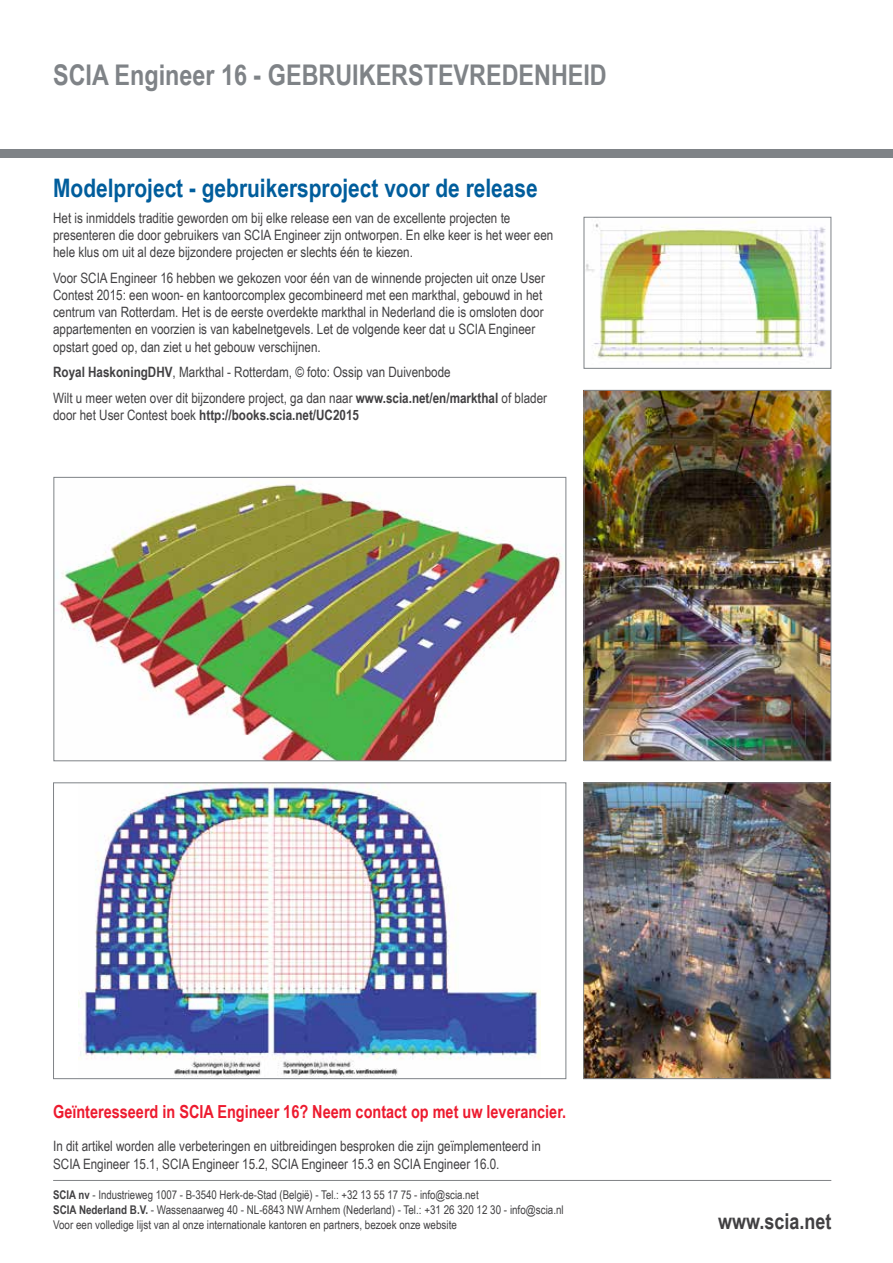
<style>
.page{position:relative;width:893px;height:1263px;background:#fff}
.page>*{position:absolute;margin:0;border:0;box-sizing:border-box;transform-origin:0 0}
.t1{font:700 28.5px "Arial Narrow";color:#7f8387}
.t2{font:700 25.5px "Arial Narrow";color:#005d9c}
.t3{font:700 21.9px "Arial Narrow";color:#414042}
.t4{font:700 18px "Arial Narrow";color:#ed1b2f}
.t5{font:14.25px/17.2px "Arial Narrow";color:#414042}
.t6{font:700 14.25px "Arial Narrow";color:#414042}
.t7{font:12px/15px "Arial Narrow";color:#414042}
.s1{font-weight:700}
.s2{font-weight:400}
</style>
<div class="page">
<div style="left:0;top:149px;width:893px;height:8px;background:#7f8387"></div>
<hr style="left:53px;top:1180px;width:778px;height:1px;background:#808285">
<img style="left:585px;top:784px;width:244px;height:293px">
<div style="left:583px;top:782px;width:248px;height:297px;border:1px solid #7f8387"></div>
<img style="left:586px;top:392px;width:243px;height:367px">
<div style="left:584px;top:390px;width:247px;height:371px;border:1px solid #7f8387"></div>
<img style="left:586px;top:221px;width:240px;height:139px">
<div style="left:584px;top:217px;width:247px;height:152px;border:1px solid #7f8387"></div>
<img style="left:58px;top:483px;width:505px;height:276px">
<div style="left:53px;top:477px;width:513px;height:284px;border:1px solid #7f8387"></div>
<img style="left:79px;top:784px;width:462px;height:293px">
<div style="left:53px;top:782px;width:513px;height:297px;border:1px solid #7f8387"></div>
<h1 class="t1" style="left:53px;top:53px;width:555px">SCIA Engineer 16 - GEBRUIKERSTEVREDENHEID</h1>
<h2 class="t2" style="left:53px;top:169px;width:486px">Modelproject - gebruikersproject voor de release</h2>
<p class="t5" style="left:53px;top:208px;width:502px">Het is inmiddels traditie geworden om bij elke release een van de excellente projecten te presenteren die door gebruikers van SCIA Engineer zijn ontworpen. En elke keer is het weer een hele klus om uit al deze bijzondere projecten er slechts één te kiezen.</p>
<p class="t5" style="left:53px;top:268px;width:493px">Voor SCIA Engineer 16 hebben we gekozen voor één van de winnende projecten uit onze User Contest 2015: een woon- en kantoorcomplex gecombineerd met een markthal, gebouwd in het centrum van Rotterdam. Het is de eerste overdekte markthal in Nederland die is omsloten door appartementen en voorzien is van kabelnetgevels. Let de volgende keer dat u SCIA Engineer opstart goed op, dan ziet u het gebouw verschijnen.</p>
<p class="t5" style="left:53px;top:359px;width:495px;line-height:25.5px"><span class="s1">Royal HaskoningDHV</span>, Markthal - Rotterdam, © foto: Ossip van Duivenbode<br>Wilt u meer weten over dit bijzondere project, ga dan naar <span class="s1">www.scia.net/en/markthal</span> of blader</p>
<p class="t6" style="left:53px;top:404px;width:307px"><span class="s2">door het User Contest boek</span> http://books.scia.net/UC2015</p>
<p class="t4" style="left:53px;top:1098px;width:515px">Geïnteresseerd in SCIA Engineer 16? Neem contact op met uw leverancier.</p>
<p class="t5" style="left:53px;top:1137px;width:489px">In dit artikel worden alle verbeteringen en uitbreidingen besproken die zijn geïmplementeerd in<br>SCIA Engineer 15.1, SCIA Engineer 15.2, SCIA Engineer 15.3 en SCIA Engineer 16.0.</p>
<p class="t7" style="left:53px;top:1187px;width:512px"><span class="s1">SCIA nv</span> - Industrieweg 1007 - B-3540 Herk-de-Stad (België) - Tel.: +32 13 55 17 75 - info@scia.net<br><span class="s1">SCIA Nederland B.V.</span> - Wassenaarweg 40 - NL-6843 NW Arnhem (Nederland) - Tel.: +31 26 320 12 30 - info@scia.nl<br>Voor een volledige lijst van al onze internationale kantoren en partners, bezoek onze website</p>
<h3 class="t3" style="left:718px;top:1205px;width:115px">www.scia.net</h3>
</div>
